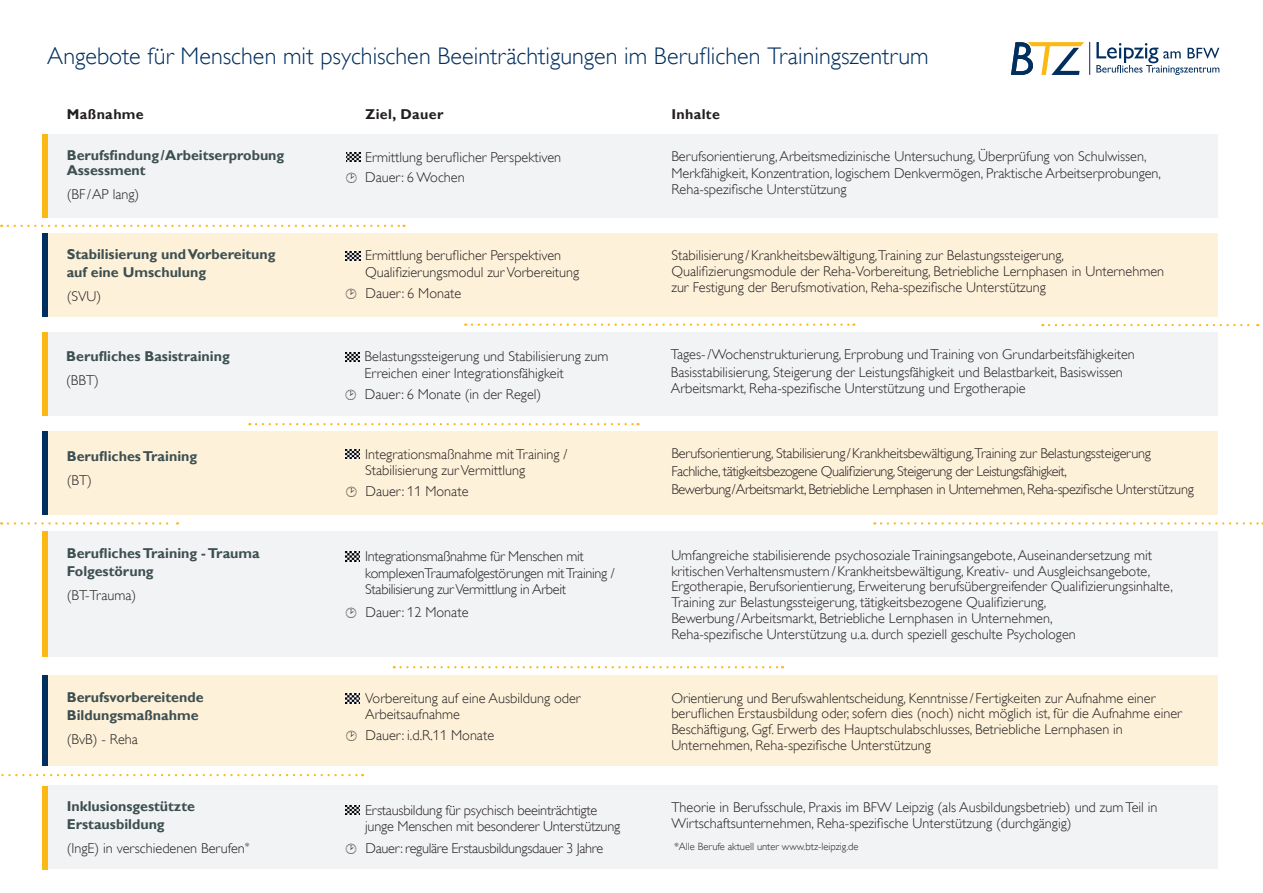
<style>
.page{position:relative;width:1263px;height:893px;background:#fff}
.page>*{position:absolute;margin:0;border:0;box-sizing:border-box;transform-origin:0 0}
.t1{font:24px "Gill Sans Alt One WGL Light";letter-spacing:.005em;color:#002e5e}
.t2{font:14.25px/15.8px "Gill Sans Alt One WGL Light";color:#231f20}
.t3{font:700 14.25px/18px "Gill Sans Alt One WGL";color:#3d4f51}
.t4{font:14.25px/16.5px "Gill Sans Alt One WGL Light";letter-spacing:-.02em;color:#231f20}
.t5{font:14.25px "Gill Sans Alt One WGL Light";letter-spacing:-.03em;color:#231f20}
.t6{font:700 14.25px "Gill Sans Alt One WGL";letter-spacing:.025em;color:#231f20}
.t7{font:10.5px "Gill Sans Alt One WGL Light";color:#231f20}
</style>
<div class="page">
<hr style="left:1089px;top:42px;width:1px;height:33px;background:#002e5e">
<svg style="left:1011px;top:42px;width:73px;height:33px"></svg>
<svg style="left:1096px;top:42px;width:123px;height:33px"></svg>
<div style="left:47px;top:134px;width:1171px;height:84px;background:#f2f3f4"></div>
<svg style="left:8px;top:225px;width:397px;height:2px"></svg>
<div style="left:47px;top:233px;width:1171px;height:84px;background:#fef1d9"></div>
<svg style="left:472px;top:323px;width:382px;height:3px"></svg>
<div style="left:47px;top:332px;width:1170px;height:83px;background:#f2f3f4"></div>
<div style="left:47px;top:431px;width:1171px;height:84px;background:#fef1d9"></div>
<svg style="left:256px;top:423px;width:382px;height:2px"></svg>
<div style="left:47px;top:531px;width:1171px;height:126px;background:#f2f3f4"></div>
<svg style="left:881px;top:522px;width:382px;height:3px"></svg>
<div style="left:47px;top:675px;width:1171px;height:90px;background:#fef1d9"></div>
<svg style="left:394px;top:666px;width:389px;height:2px"></svg>
<div style="left:47px;top:785px;width:1171px;height:83px;background:#f2f3f4"></div>
<img style="left:346px;top:805px;width:14px;height:9px">
<svg style="left:1px;top:774px;width:362px;height:2px"></svg>
<svg style="left:1049px;top:324px;width:209px;height:2px"></svg>
<svg style="left:8px;top:522px;width:170px;height:3px"></svg>
<div style="left:42px;top:134px;width:6px;height:84px;background:#fcb814"></div>
<div style="left:42px;top:233px;width:6px;height:84px;background:#002e5e"></div>
<div style="left:42px;top:332px;width:5px;height:83px;background:#fcb814"></div>
<div style="left:43px;top:431px;width:5px;height:84px;background:#002e5e"></div>
<div style="left:42px;top:531px;width:5px;height:126px;background:#fcb814"></div>
<div style="left:42px;top:786px;width:5px;height:84px;background:#fcb814"></div>
<div style="left:42px;top:675px;width:6px;height:90px;background:#002e5e"></div>
<img style="left:346px;top:694px;width:14px;height:9px">
<img style="left:346px;top:552px;width:14px;height:9px">
<img style="left:346px;top:449px;width:14px;height:10px">
<img style="left:345px;top:352px;width:15px;height:9px">
<img style="left:346px;top:251px;width:14px;height:9px">
<img style="left:346px;top:152px;width:14px;height:10px">
<h1 class="t1" style="left:47px;top:40px;width:883px">Angebote für Menschen mit psychischen Beeinträchtigungen im Beruflichen Trainingszentrum</h1>
<p class="t6" style="left:67px;top:104px;width:78px">Maßnahme</p>
<p class="t6" style="left:365px;top:104px;width:79px">Ziel, Dauer</p>
<p class="t6" style="left:671px;top:104px;width:50px">Inhalte</p>
<p class="t3" style="left:67px;top:148px;width:219px;line-height:15px">Berufsfindung / Arbeitserprobung<br>Assessment</p>
<p class="t2" style="left:67px;top:187px;width:74px">(BF /AP lang)</p>
<p class="t2" style="left:365px;top:147px;width:197px;line-height:20.1px">Ermittlung beruflicher Perspektiven<br>Dauer: 6 Wochen</p>
<p class="t2" style="left:671px;top:148px;width:491px;line-height:16.5px">Berufsorientierung, Arbeitsmedizinische Untersuchung, Überprüfung von Schulwissen,<br>Merkfähigkeit, Konzentration, logischem Denkvermögen, Praktische Arbeitserprobungen,<br>Reha-spezifische Unterstützung</p>
<p class="t3" style="left:67px;top:245px;width:210px">Stabilisierung undVorbereitung auf eine Umschulung</p>
<p class="t2" style="left:67px;top:289px;width:36px">(SVU)</p>
<p class="t3" style="left:66px;top:348px;width:165px">Berufliches Basistraining</p>
<p class="t2" style="left:66px;top:373px;width:34px">(BBT)</p>
<p class="t3" style="left:67px;top:447px;width:132px">BeruflichesTraining</p>
<p class="t2" style="left:67px;top:472px;width:27px">(BT)</p>
<p class="t3" style="left:67px;top:544px;width:194px">BeruflichesTraining -Trauma<br>Folgestörung</p>
<p class="t2" style="left:67px;top:587px;width:71px">(BT-Trauma)</p>
<p class="t3" style="left:67px;top:688px;width:138px">Berufsvorbereitende<br>Bildungsmaßnahme</p>
<p class="t2" style="left:67px;top:731px;width:73px">(BvB) - Reha</p>
<p class="t3" style="left:67px;top:797px;width:130px">Inklusionsgestützte<br>Erstausbildung</p>
<p class="t2" style="left:67px;top:841px;width:185px">(IngE) in verschiedenen Berufen<sup>*</sup></p>
<p class="t2" style="left:365px;top:247px;width:216px;line-height:16.5px">Ermittlung beruflicher Perspektiven<br>Qualifizierungsmodul zur Vorbereitung</p>
<p class="t2" style="left:671px;top:247px;width:494px">Stabilisierung /Krankheitsbewältigung,Training zur Belastungssteigerung,<br>Qualifizierungsmodule der Reha-Vorbereitung, Betriebliche Lernphasen in Unternehmen zur Festigung der Berufsmotivation, Reha-spezifische Unterstützung</p>
<p class="t2" style="left:365px;top:285px;width:97px">Dauer: 6 Monate</p>
<p class="t2" style="left:365px;top:348px;width:245px;line-height:16.5px">Belastungssteigerung und Stabilisierung zum<br>Erreichen einer Integrationsfähigkeit</p>
<p class="t2" style="left:365px;top:386px;width:178px">Dauer: 6 Monate (in der Regel)</p>
<p class="t2" style="left:671px;top:345px;width:465px;line-height:17.9px">Tages-/Wochenstrukturierung, Erprobung und Training von Grundarbeitsfähigkeiten<br>Basisstabilisierung, Steigerung der Leistungsfähigkeit und Belastbarkeit, Basiswissen</p>
<p class="t2" style="left:671px;top:380px;width:356px">Arbeitsmarkt, Reha-spezifische Unterstützung und Ergotherapie</p>
<p class="t2" style="left:365px;top:446px;width:204px;line-height:16.5px">Integrationsmaßnahme mit Training /<br>Stabilisierung zur Vermittlung</p>
<p class="t2" style="left:671px;top:445px;width:481px;line-height:17.9px">Berufsorientierung, Stabilisierung/Krankheitsbewältigung,Training zur Belastungssteigerung<br>Fachliche, tätigkeitsbezogene Qualifizierung, Steigerung der Leistungsfähigkeit,</p>
<p class="t2" style="left:365px;top:483px;width:104px">Dauer: 11 Monate</p>
<p class="t5" style="left:671px;top:480px;width:524px">Bewerbung/Arbeitsmarkt, Betriebliche Lernphasen in Unternehmen, Reha-spezifische Unterstützung</p>
<p class="t4" style="left:365px;top:548px;width:251px">Integrationsmaßnahme für Menschen mit komplexenTraumafolgestörungen mit Training /<br>Stabilisierung zur Vermittlung in Arbeit</p>
<p class="t2" style="left:365px;top:604px;width:104px">Dauer: 12 Monate</p>
<p class="t2" style="left:671px;top:547px;width:503px">Umfangreiche stabilisierende psychosoziale Trainingsangebote, Auseinandersetzung mit kritischen Verhaltensmustern /Krankheitsbewältigung, Kreativ- und Ausgleichsangebote, Ergotherapie, Berufsorientierung, Erweiterung berufsübergreifender Qualifizierungsinhalte, Training zur Belastungssteigerung, tätigkeitsbezogene Qualifizierung,<br>Bewerbung /Arbeitsmarkt, Betriebliche Lernphasen in Unternehmen,<br>Reha-spezifische Unterstützung u.a. durch speziell geschulte Psychologen</p>
<p class="t2" style="left:365px;top:690px;width:217px;line-height:16.5px">Vorbereitung auf eine Ausbildung oder<br>Arbeitsaufnahme</p>
<p class="t2" style="left:671px;top:690px;width:512px">Orientierung und Berufswahlentscheidung, Kenntnisse / Fertigkeiten zur Aufnahme einer beruflichen Erstausbildung oder, sofern dies (noch) nicht möglich ist, für die Aufnahme einer Beschäftigung, Ggf. Erwerb des Hauptschulabschlusses, Betriebliche Lernphasen in Unternehmen, Reha-spezifische Unterstützung</p>
<p class="t2" style="left:365px;top:728px;width:130px">Dauer: i.d.R.11 Monate</p>
<p class="t2" style="left:671px;top:799px;width:488px">Theorie in Berufsschule, Praxis im BFW Leipzig (als Ausbildungsbetrieb) und zum Teil in<br>Wirtschaftsunternehmen, Reha-spezifische Unterstützung (durchgängig)</p>
<p class="t2" style="left:365px;top:801px;width:257px;line-height:16.5px">Erstausbildung für psychisch beeinträchtigte junge Menschen mit besonderer Unterstützung</p>
<p class="t4" style="left:365px;top:840px;width:239px">Dauer: reguläre Erstausbildungsdauer 3 Jahre</p>
<p class="t7" style="left:674px;top:840px;width:186px">*Alle Berufe aktuell unter www.btz-leipzig.de</p>
</div>
